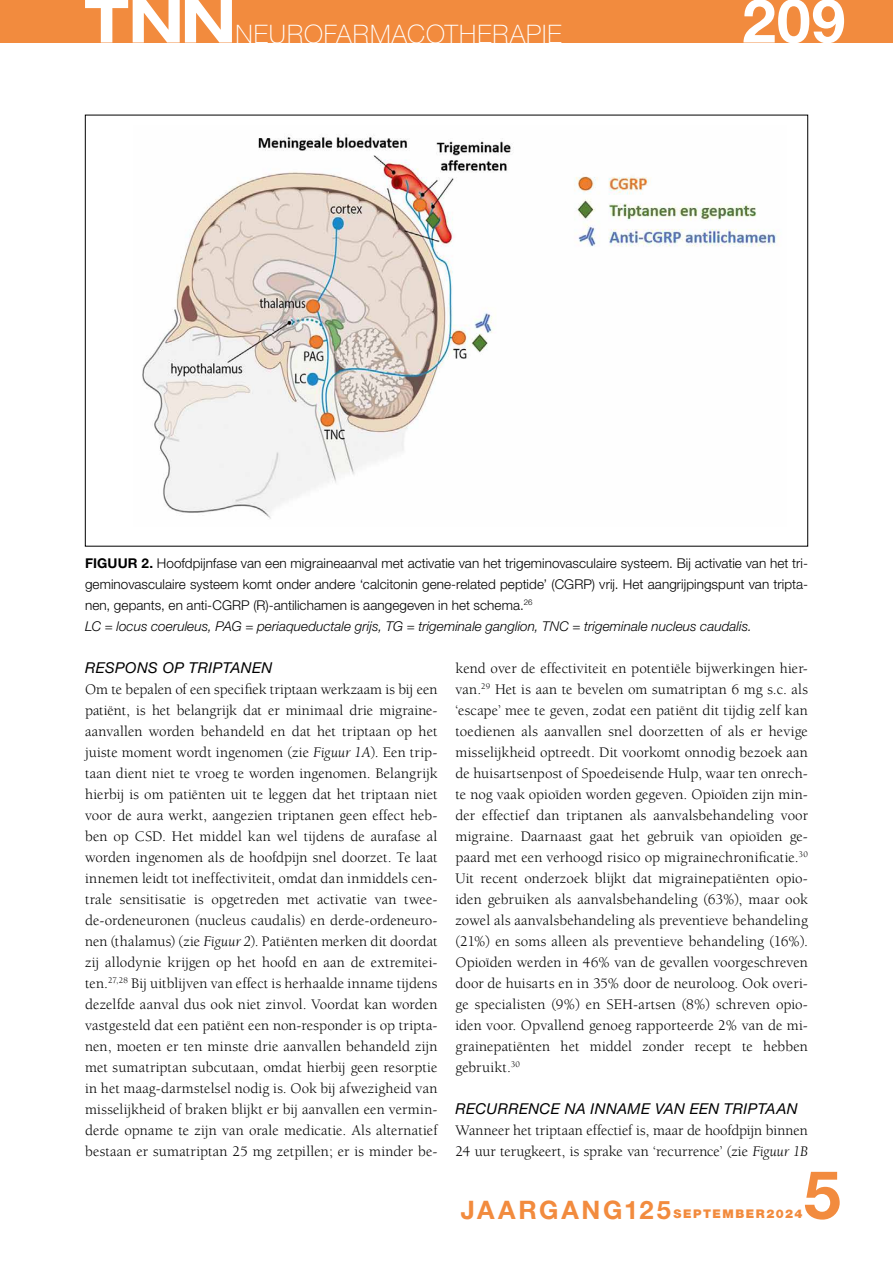
<style>
.page{position:relative;width:893px;height:1263px;background:#fff}
.page>*{position:absolute;margin:0;border:0;box-sizing:border-box;transform-origin:0 0}
.t1{font:700 66.9px "Helvetica Neue LT Std";color:#f28b3e}
.t2{font:700 60.75px "Helvetica Neue LT Std";color:#fff}
.t3{font:100 25.5px "Helvetica Neue LT Std";letter-spacing:.04em;color:#fff}
.t4{font:15px/21px "Berkeley Std";color:#000;text-align:justify}
.t5{font:italic 15px "Helvetica Neue LT Std";letter-spacing:.025em;color:#000}
.t6{font:300 13.5px/21px "Helvetica Neue LT Std";letter-spacing:.005em;color:#000}
.t7{font:900 12px "Helvetica Neue LT Std";letter-spacing:.13em;color:#f28b3e}
.s1{font-weight:700}
.s2{font-style:italic}
.s3{font-weight:700;font-size:25.5px}
</style>
<div class="page">
<div style="left:0;top:0;width:893px;height:43px;background:#f28b3e"></div>
<svg style="left:85px;top:0;width:147px;height:43px"></svg>
<img style="left:142px;top:135px;width:637px;height:384px">
<h3 class="t3" style="left:235px;top:19px;width:328px">NEUROFARMACOTHERAPIE</h3>
<h2 class="t2" style="left:742px;top:-17px;width:105px">209</h2>
<p class="t6" style="left:85px;top:552px;width:724px"><span class="s1">FIGUUR 2.</span> Hoofdpijnfase van een migraineaanval met activatie van het trigeminovasculaire systeem. Bij activatie van het tri&shy;geminovasculaire systeem komt onder andere ‘calcitonin gene-related peptide’ (CGRP) vrij. Het aangrijpingspunt van tripta&shy;nen, gepants, en anti-CGRP (R)-antilichamen is aangegeven in het schema.<sup>26<br></sup><span class="s2">LC = locus coeruleus, PAG = periaqueductale grijs, TG = trigeminale ganglion, TNC = trigeminale nucleus caudalis.</span></p>
<p class="t5" style="left:85px;top:658px;width:189px">RESPONS OP TRIPTANEN</p>
<p class="t4" style="left:85px;top:679px;width:354px">Om te bepalen of een specifiek triptaan werkzaam is bij een patiënt, is het belangrijk dat er minimaal drie migraine&shy;aanvallen worden behandeld en dat het triptaan op het juiste moment wordt ingenomen (zie <span class="s2">Figuur 1A</span>). Een trip&shy;taan dient niet te vroeg te worden ingenomen. Belangrijk hierbij is om patiënten uit te leggen dat het triptaan niet voor de aura werkt, aangezien triptanen geen effect heb&shy;ben op CSD. Het middel kan wel tijdens de aurafase al worden ingenomen als de hoofdpijn snel doorzet. Te laat innemen leidt tot ineffectiviteit, omdat dan inmiddels cen&shy;trale sensitisatie is opgetreden met activatie van twee&shy;de-ordeneuronen (nucleus caudalis) en derde-ordeneuro&shy;nen (thalamus) (zie <span class="s2">Figuur 2</span>). Patiënten merken dit doordat zij allodynie krijgen op het hoofd en aan de extremitei&shy;ten.<sup>27,28</sup> Bij uitblijven van effect is herhaalde inname tijdens dezelfde aanval dus ook niet zinvol. Voordat kan worden vastgesteld dat een patiënt een non-responder is op tripta&shy;nen, moeten er ten minste drie aanvallen behandeld zijn met sumatriptan subcutaan, omdat hierbij geen resorptie in het maag-darmstelsel nodig is. Ook bij afwezigheid van misselijkheid of braken blijkt er bij aanvallen een vermin&shy;derde opname te zijn van orale medicatie. Als alternatief bestaan er sumatriptan 25 mg zetpillen; er is minder be-</p>
<p class="t4" style="left:455px;top:658px;width:354px">kend over de effectiviteit en potentiële bijwerkingen hier&shy;van.<sup>29</sup> Het is aan te bevelen om sumatriptan 6 mg s.c. als ‘escape’ mee te geven, zodat een patiënt dit tijdig zelf kan toedienen als aanvallen snel doorzetten of als er hevige misselijkheid optreedt. Dit voorkomt onnodig bezoek aan de huisartsenpost of Spoedeisende Hulp, waar ten onrech&shy;te nog vaak opioïden worden gegeven. Opioïden zijn min&shy;der effectief dan triptanen als aanvalsbehandeling voor migraine. Daarnaast gaat het gebruik van opioïden ge&shy;paard met een verhoogd risico op migrainechronificatie.<sup>30<br></sup>Uit recent onderzoek blijkt dat migrainepatiënten opio&shy;ïden gebruiken als aanvalsbehandeling (63%), maar ook zowel als aanvalsbehandeling als preventieve behandeling (21%) en soms alleen als preventieve behandeling (16%).<br>Opioïden werden in 46% van de gevallen voorgeschreven door de huisarts en in 35% door de neuroloog. Ook overi&shy;ge specialisten (9%) en SEH-artsen (8%) schreven opio&shy;ïden voor. Opvallend genoeg rapporteerde 2% van de mi&shy;grainepatiënten het middel zonder recept te hebben gebruikt.<sup>30</sup></p>
<p class="t5" style="left:455px;top:1099px;width:344px">RECURRENCE NA INNAME VAN EEN TRIPTAAN</p>
<p class="t4" style="left:455px;top:1120px;width:354px">Wanneer het triptaan effectief is, maar de hoofdpijn binnen<br>24 uur terugkeert, is sprake van ‘recurrence’ (zie <span class="s2">Figuur 1B</span></p>
<h1 class="t1" style="left:804px;top:1153px;width:39px">5</h1>
<p class="t7" style="left:461px;top:1206px;width:343px"><span class="s3">JAARGANG125</span>SEPTEMBER2024</p>
</div>
